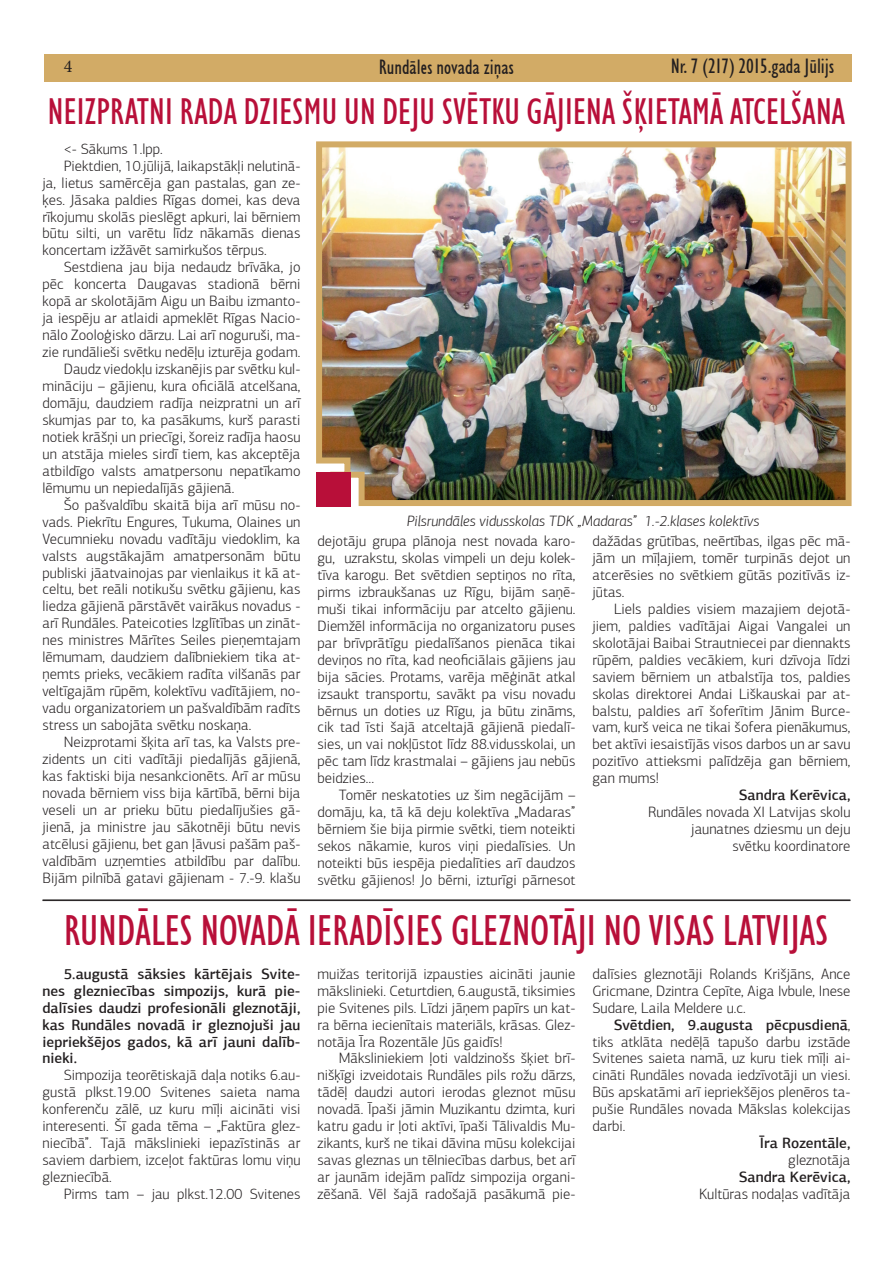
<style>
.page{position:relative;width:893px;height:1263px;background:#fff}
.page>*{position:absolute;margin:0;border:0;box-sizing:border-box;transform-origin:0 0}
.t1{font:condensed 43.5px "Humanist 521 TL";letter-spacing:-.01em;color:#b80f39}
.t2{font:condensed 37.5px "Humanist 521 TL";letter-spacing:-.01em;color:#b80f39}
.t3{font:condensed 21px "Humanist 521 TL";color:#231f20}
.t4{font:18px "Minion Pro";color:#231f20}
.t5{font:300 15px/17px "PF Agora Sans Pro";color:#231f20;text-align:justify}
.t6{font:500 15px/17px "PF Agora Sans Pro";color:#231f20;text-align:justify}
.t7{font:italic 300 15px "PF Agora Sans Pro";color:#231f20}
.s1{font-weight:500}
</style>
<div class="page">
<div style="left:44px;top:54px;width:807px;height:27px;background:#d2ab66"></div>
<img style="left:316px;top:141px;width:536px;height:365px">
<div style="left:316px;top:472px;width:35px;height:35px;background:#b80f39"></div>
<hr style="left:43px;top:900px;width:807px;height:1px;background:#231f20">
<p class="t4" style="left:64px;top:54px;width:10px">4</p>
<h3 class="t3" style="left:379px;top:55px;width:137px">Rundāles novada ziņas</h3>
<h3 class="t3" style="left:671px;top:54px;width:165px">Nr. 7 (217) 2015.gada Jūlijs</h3>
<h2 class="t2" style="left:47px;top:90px;width:800px">NEIZPRATNI RADA DZIESMU UN DEJU SVĒTKU GĀJIENA ŠĶIETAMĀ ATCELŠANA</h2>
<p class="t5" style="left:64px;top:140px;width:101px">&lt;- Sākums 1.lpp.</p>
<p class="t5" style="left:64px;top:157px;width:238px">Piektdien, 10.jūlijā, laikapstākļi nelutinā-</p>
<p class="t5" style="left:43px;top:174px;width:259px">ja, lietus samērcēja gan pastalas, gan ze-</p>
<p class="t5" style="left:43px;top:191px;width:259px">ķes. Jāsaka paldies Rīgas domei, kas deva</p>
<p class="t5" style="left:43px;top:208px;width:259px">rīkojumu skolās pieslēgt apkuri, lai bērniem</p>
<p class="t5" style="left:43px;top:225px;width:259px">būtu silti, un varētu līdz nākamās dienas</p>
<p class="t5" style="left:43px;top:242px;width:226px">koncertam izžāvēt samirkušos tērpus.</p>
<p class="t5" style="left:64px;top:259px;width:238px">Sestdiena jau bija nedaudz brīvāka, jo</p>
<p class="t5" style="left:43px;top:276px;width:259px">pēc koncerta Daugavas stadionā bērni</p>
<p class="t5" style="left:43px;top:293px;width:259px">kopā ar skolotājām Aigu un Baibu izmanto-</p>
<p class="t5" style="left:43px;top:310px;width:259px">ja iespēju ar atlaidi apmeklēt Rīgas Nacio-</p>
<p class="t5" style="left:43px;top:327px;width:259px">nālo Zooloģisko dārzu. Lai arī noguruši, ma-</p>
<p class="t5" style="left:43px;top:344px;width:259px">zie rundālieši svētku nedēļu izturēja godam.</p>
<p class="t5" style="left:64px;top:361px;width:238px">Daudz viedokļu izskanējis par svētku kul-</p>
<p class="t5" style="left:43px;top:378px;width:259px">mināciju – gājienu, kura oficiālā atcelšana,</p>
<p class="t5" style="left:43px;top:395px;width:259px">domāju, daudziem radīja neizpratni un arī</p>
<p class="t5" style="left:43px;top:411px;width:259px">skumjas par to, ka pasākums, kurš parasti</p>
<p class="t5" style="left:43px;top:428px;width:259px">notiek krāšņi un priecīgi, šoreiz radīja haosu</p>
<p class="t5" style="left:43px;top:445px;width:259px">un atstāja mieles sirdī tiem, kas akceptēja</p>
<p class="t5" style="left:43px;top:462px;width:259px">atbildīgo valsts amatpersonu nepatīkamo</p>
<p class="t5" style="left:43px;top:479px;width:193px">lēmumu un nepiedalījās gājienā.</p>
<p class="t5" style="left:64px;top:496px;width:238px">Šo pašvaldību skaitā bija arī mūsu no-</p>
<p class="t5" style="left:43px;top:513px;width:259px">vads. Piekrītu Engures, Tukuma, Olaines un</p>
<p class="t5" style="left:43px;top:530px;width:259px">Vecumnieku novadu vadītāju viedoklim, ka</p>
<p class="t5" style="left:43px;top:547px;width:259px">valsts augstākajām amatpersonām būtu</p>
<p class="t5" style="left:43px;top:564px;width:259px">publiski jāatvainojas par vienlaikus it kā at-</p>
<p class="t5" style="left:43px;top:581px;width:259px">celtu, bet reāli notikušu svētku gājienu, kas</p>
<p class="t5" style="left:43px;top:598px;width:259px">liedza gājienā pārstāvēt vairākus novadus -</p>
<p class="t5" style="left:43px;top:615px;width:259px">arī Rundāles. Pateicoties Izglītības un zināt-</p>
<p class="t5" style="left:43px;top:632px;width:259px">nes ministres Mārītes Seiles pieņemtajam</p>
<p class="t5" style="left:43px;top:649px;width:259px">lēmumam, daudziem dalībniekiem tika at-</p>
<p class="t5" style="left:43px;top:666px;width:259px">ņemts prieks, vecākiem radīta vilšanās par</p>
<p class="t5" style="left:43px;top:683px;width:259px">veltīgajām rūpēm, kolektīvu vadītājiem, no-</p>
<p class="t5" style="left:43px;top:700px;width:259px">vadu organizatoriem un pašvaldībām radīts</p>
<p class="t5" style="left:43px;top:717px;width:210px">stress un sabojāta svētku noskaņa.</p>
<p class="t5" style="left:64px;top:734px;width:238px">Neizprotami šķita arī tas, ka Valsts pre-</p>
<p class="t5" style="left:43px;top:750px;width:259px">zidents un citi vadītāji piedalījās gājienā,</p>
<p class="t5" style="left:43px;top:767px;width:259px">kas faktiski bija nesankcionēts. Arī ar mūsu</p>
<p class="t5" style="left:43px;top:784px;width:259px">novada bērniem viss bija kārtībā, bērni bija</p>
<p class="t5" style="left:43px;top:801px;width:259px">veseli un ar prieku būtu piedalījušies gā-</p>
<p class="t5" style="left:43px;top:818px;width:259px">jienā, ja ministre jau sākotnēji būtu nevis</p>
<p class="t5" style="left:43px;top:835px;width:259px">atcēlusi gājienu, bet gan ļāvusi pašām paš-</p>
<p class="t5" style="left:43px;top:852px;width:259px">valdībām uzņemties atbildību par dalību.</p>
<p class="t5" style="left:43px;top:869px;width:259px">Bijām pilnībā gatavi gājienam - 7.-9. klašu</p>
<p class="t7" style="left:407px;top:513px;width:354px">Pilsrundāles vidusskolas TDK „Madaras” 1.-2.klases kolektīvs</p>
<p class="t5" style="left:317px;top:533px;width:259px">dejotāju grupa plānoja nest novada karo&shy;gu, uzrakstu, skolas vimpeli un deju kolek&shy;tīva karogu. Bet svētdien septiņos no rīta, pirms izbraukšanas uz Rīgu, bijām saņē&shy;muši tikai informāciju par atcelto gājienu.<br>Diemžēl informācija no organizatoru puses par brīvprātīgu piedalīšanos pienāca tikai deviņos no rīta, kad neoficiālais gājiens jau bija sācies. Protams, varēja mēģināt atkal izsaukt transportu, savākt pa visu novadu bērnus un doties uz Rīgu, ja būtu zināms, cik tad īsti šajā atceltajā gājienā piedalī&shy;sies, un vai nokļūstot līdz 88.vidusskolai, un pēc tam līdz krastmalai – gājiens jau nebūs beidzies…</p>
<p class="t5" style="left:317px;top:787px;width:259px;text-indent:21px">Tomēr neskatoties uz šim negācijām – domāju, ka, tā kā deju kolektīva „Madaras” bērniem šie bija pirmie svētki, tiem noteikti sekos nākamie, kuros viņi piedalīsies. Un noteikti būs iespēja piedalīties arī daudzos svētku gājienos! Jo bērni, izturīgi pārnesot</p>
<p class="t5" style="left:592px;top:532px;width:259px">dažādas grūtības, neērtības, ilgas pēc mā&shy;jām un mīļajiem, tomēr turpinās dejot un atcerēsies no svētkiem gūtās pozitīvās iz&shy;jūtas.</p>
<p class="t5" style="left:592px;top:600px;width:259px;text-indent:21px">Liels paldies visiem mazajiem dejotā&shy;jiem, paldies vadītājai Aigai Vangalei un skolotājai Baibai Strautniecei par diennakts rūpēm, paldies vecākiem, kuri dzīvoja līdzi saviem bērniem un atbalstīja tos, paldies skolas direktorei Andai Liškauskai par at&shy;balstu, paldies arī šoferītim Jānim Burce&shy;vam, kurš veica ne tikai šofera pienākumus, bet aktīvi iesaistījās visos darbos un ar savu pozitīvo attieksmi palīdzēja gan bērniem, gan mums!</p>
<p class="t6" style="left:739px;top:787px;width:113px">Sandra Kerēvica,</p>
<p class="t5" style="left:648px;top:804px;width:204px;text-align:right">Rundāles novada XI Latvijas skolu jaunatnes dziesmu un deju<br>svētku koordinatore</p>
<h1 class="t1" style="left:64px;top:905px;width:767px">RUNDĀLES NOVADĀ IERADĪSIES GLEZNOTĀJI NO VISAS LATVIJAS</h1>
<p class="t6" style="left:43px;top:965px;width:259px;text-indent:21px">5.augustā sāksies kārtējais Svite&shy;nes glezniecības simpozijs, kurā pie&shy;dalīsies daudzi profesionāli gleznotāji, kas Rundāles novadā ir gleznojuši jau iepriekšējos gados, kā arī jauni dalīb&shy;nieki.</p>
<p class="t5" style="left:43px;top:1067px;width:259px;text-indent:21px">Simpozija teorētiskajā daļa notiks 6.au&shy;gustā plkst.19.00 Svitenes saieta nama konferenču zālē, uz kuru mīļi aicināti visi interesenti. Šī gada tēma – „Faktūra glez&shy;niecībā”. Tajā mākslinieki iepazīstinās ar saviem darbiem, izceļot faktūras lomu viņu glezniecībā.</p>
<p class="t5" style="left:64px;top:1185px;width:238px">Pirms tam – jau plkst.12.00 Svitenes</p>
<p class="t5" style="left:592px;top:965px;width:259px">dalīsies gleznotāji Rolands Krišjāns, Ance Gricmane, Dzintra Cepīte, Aiga Ivbule, Inese Sudare, Laila Meldere u.c.</p>
<p class="t5" style="left:592px;top:1016px;width:259px;text-indent:21px"><span class="s1">Svētdien, 9.augusta pēcpusdienā</span>, tiks atklāta nedēļā tapušo darbu izstāde Svitenes saieta namā, uz kuru tiek mīļi ai&shy;cināti Rundāles novada iedzīvotāji un viesi.<br>Būs apskatāmi arī iepriekšējos plenēros ta&shy;pušie Rundāles novada Mākslas kolekcijas darbi.</p>
<p class="t6" style="left:760px;top:1134px;width:92px">Īra Rozentāle,</p>
<p class="t5" style="left:788px;top:1152px;width:64px">gleznotāja</p>
<p class="t6" style="left:739px;top:1168px;width:113px">Sandra Kerēvica,</p>
<p class="t5" style="left:699px;top:1185px;width:153px">Kultūras nodaļas vadītāja</p>
<p class="t5" style="left:317px;top:965px;width:259px">muižas teritorijā izpausties aicināti jaunie mākslinieki. Ceturtdien, 6.augustā, tiksimies pie Svitenes pils. Līdzi jāņem papīrs un kat&shy;ra bērna iecienītais materiāls, krāsas. Glez&shy;notāja Īra Rozentāle Jūs gaidīs!</p>
<p class="t5" style="left:317px;top:1050px;width:259px;text-indent:21px">Māksliniekiem ļoti valdzinošs šķiet brī&shy;nišķīgi izveidotais Rundāles pils rožu dārzs, tādēļ daudzi autori ierodas gleznot mūsu novadā. Īpaši jāmin Muzikantu dzimta, kuri katru gadu ir ļoti aktīvi, īpaši Tālivaldis Mu&shy;zikants, kurš ne tikai dāvina mūsu kolekcijai savas gleznas un tēlniecības darbus, bet arī ar jaunām idejām palīdz simpozija organi&shy;zēšanā. Vēl šajā radošajā pasākumā pie-</p>
</div>
